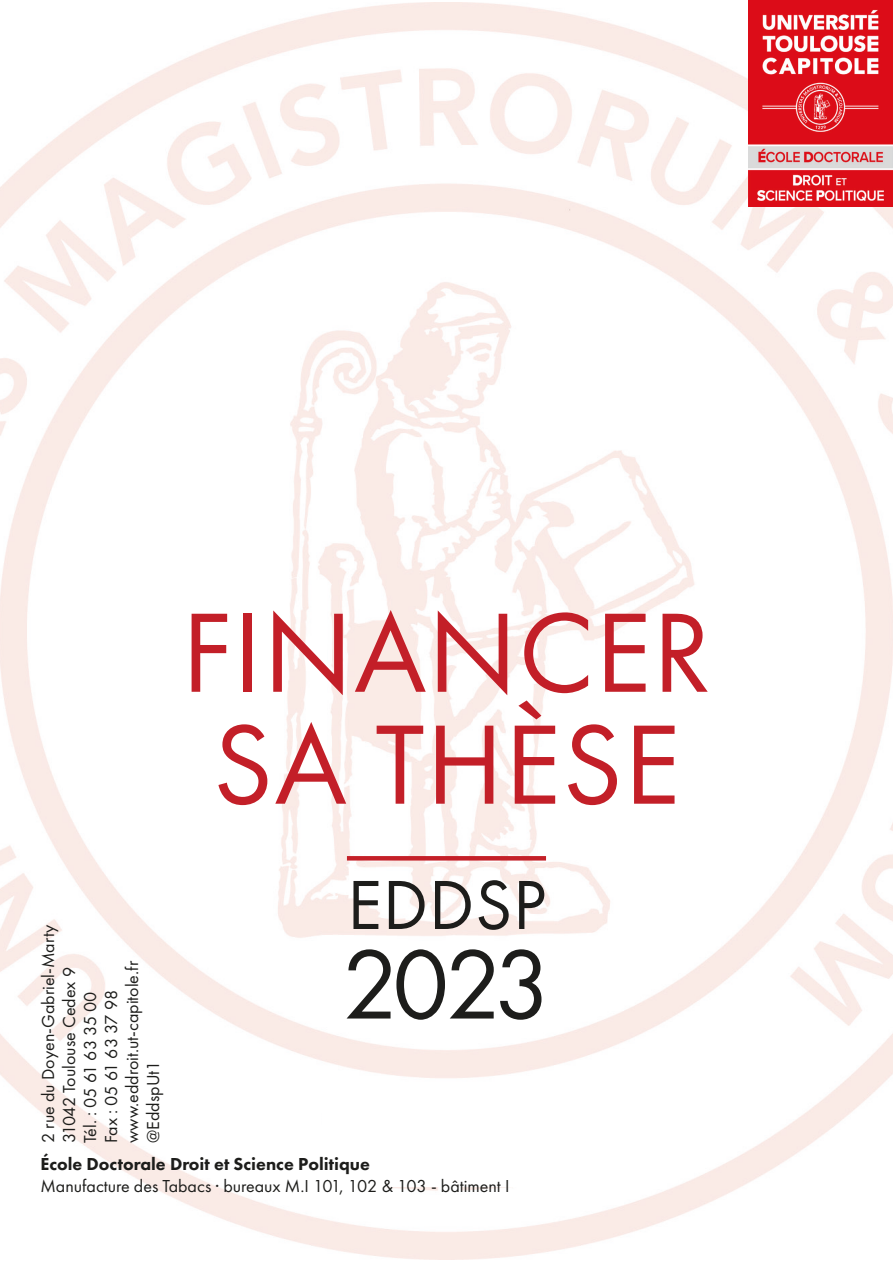
<style>
.page{position:relative;width:893px;height:1263px;background:#fff}
.page>*{position:absolute;margin:0;border:0;box-sizing:border-box;transform-origin:0 0}
.t1{font:117px "Futura PT";letter-spacing:.01em;color:#c31f28}
.t2{font:102px "Futura PT";color:#1d1d1b}
.t3{font:72px "Futura PT";letter-spacing:.01em;color:#1d1d1b}
.t4{font:18px/21px "Futura PT";color:#1d1d1b}
.t5{font:800 18px "Futura PT";color:#1d1d1b}
</style>
<div class="page">
<img style="left:0;top:2px;width:892px;height:1258px">
<div style="left:322px;top:1085px;width:269px;height:101px;background:#fff"></div>
<img style="left:748px;top:0;width:144px;height:206px">
<svg style="left:347px;top:856px;width:199px;height:4px"></svg>
<h1 class="t1" style="left:182px;top:583px;width:531px">FINANCER</h1>
<h1 class="t1" style="left:213px;top:695px;width:469px">SA THÈSE</h1>
<h3 class="t3" style="left:347px;top:862px;width:200px">EDDSP</h3>
<h2 class="t2" style="left:341px;top:924px;width:212px">2023</h2>
<p class="t4" style="left:38px;top:1143px;width:220px;rotate:-90deg">2 rue du Doyen-Gabriel-Marty<br>31042 Toulouse Cedex 9<br>Tél. : 05 61 63 35 00<br>Fax : 05 61 63 37 98 www.eddroit.ut-capitole.fr @EddspUt1</p>
<p class="t5" style="left:40px;top:1153px;width:331px">École Doctorale Droit et Science Politique</p>
<p class="t4" style="left:40px;top:1175px;width:471px">Manufacture des Tabacs · bureaux M.I 101, 102 &amp; 103 - bâtiment I</p>
</div>
